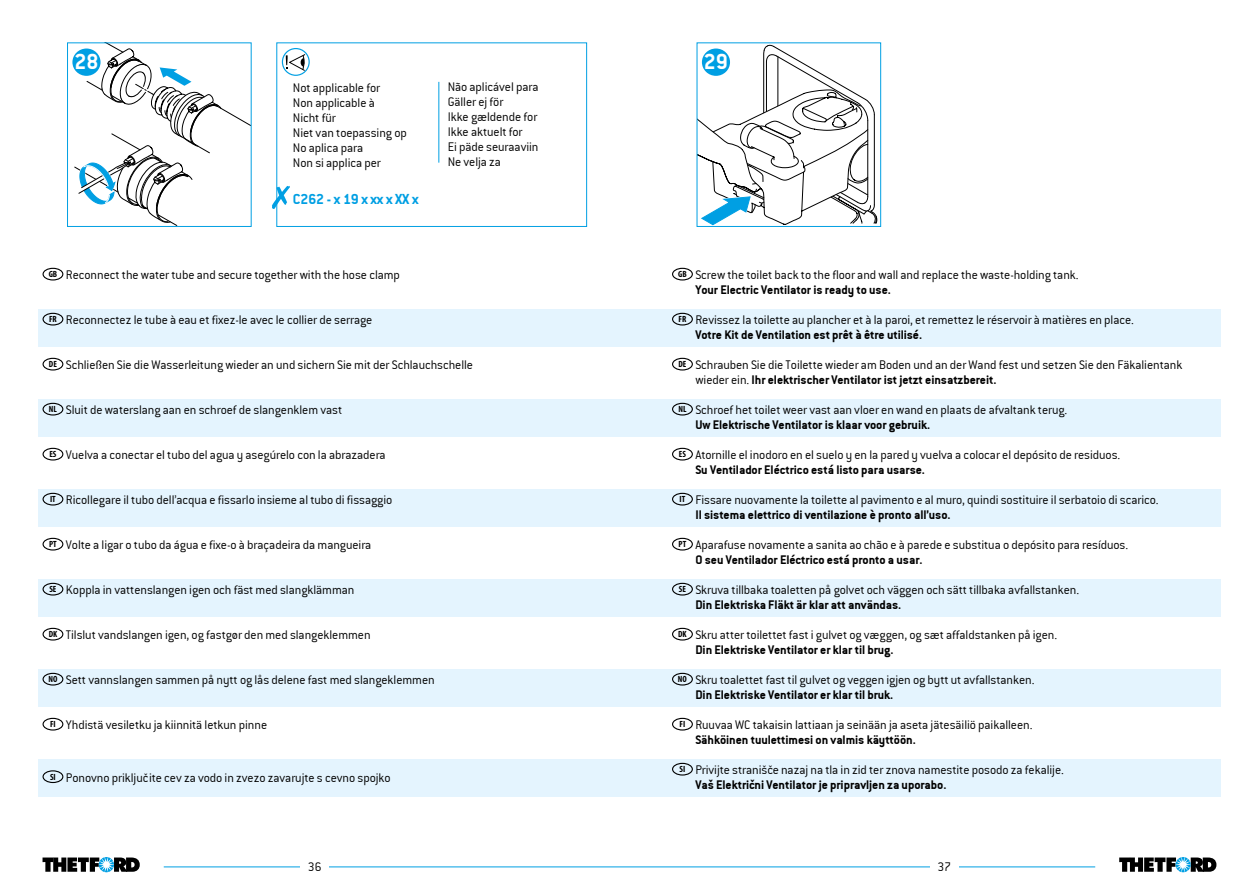
<style>
.page{position:relative;width:1259px;height:893px;background:#fff}
.page>*{position:absolute;margin:0;border:0;box-sizing:border-box;transform-origin:0 0}
.t1{font:700 23.85px "Conduit IT Cbold";color:#fff}
.t2{font:700 15.75px "Conduit IT Cbold";letter-spacing:-.005em;color:#009fe3}
.t3{font:300 13.5px/15px "Conduit IT Clight";letter-spacing:-.005em;color:#000}
.t4{font:700 13.5px "Conduit IT Cbold";letter-spacing:-.005em;color:#000}
.s1{font-family:"Conduit IT Clight";font-weight:300}
</style>
<div class="page">
<svg style="left:1119px;top:857px;width:97px;height:15px"></svg>
<svg style="left:43px;top:857px;width:97px;height:15px"></svg>
<hr style="left:164px;top:866px;width:931px;height:1px;background:#009fe3">
<div style="left:930px;top:855px;width:28px;height:24px;background:#fff"></div>
<div style="left:300px;top:855px;width:29px;height:24px;background:#fff"></div>
<div style="left:38px;top:309px;width:1182px;height:37px;background:#e4f4fe"></div>
<div style="left:38px;top:399px;width:1182px;height:37px;background:#e4f4fe"></div>
<div style="left:38px;top:489px;width:1182px;height:37px;background:#e4f4fe"></div>
<div style="left:38px;top:579px;width:1182px;height:37px;background:#e4f4fe"></div>
<div style="left:38px;top:669px;width:1182px;height:37px;background:#e4f4fe"></div>
<div style="left:38px;top:759px;width:1182px;height:37px;background:#e4f4fe"></div>
<svg style="left:698px;top:45px;width:179px;height:180px"></svg>
<div style="left:696px;top:43px;width:185px;height:184px;border:1px solid #009fe3"></div>
<div style="left:702px;top:49px;width:28px;height:27px;background:#009fe3;border-radius:50%"></div>
<svg style="left:74px;top:45px;width:175px;height:180px"></svg>
<div style="left:67px;top:43px;width:184px;height:184px;border:1px solid #009fe3"></div>
<div style="left:72px;top:49px;width:29px;height:27px;background:#009fe3;border-radius:50%"></div>
<div style="left:672px;top:268px;width:21px;height:13px;border:1px solid #000;border-radius:50%"></div>
<div style="left:672px;top:313px;width:21px;height:13px;border:1px solid #000;border-radius:50%"></div>
<div style="left:672px;top:358px;width:21px;height:13px;border:1px solid #000;border-radius:50%"></div>
<div style="left:672px;top:403px;width:21px;height:13px;border:1px solid #000;border-radius:50%"></div>
<div style="left:672px;top:448px;width:21px;height:13px;border:1px solid #000;border-radius:50%"></div>
<div style="left:672px;top:493px;width:21px;height:13px;border:1px solid #000;border-radius:50%"></div>
<div style="left:672px;top:538px;width:21px;height:13px;border:1px solid #000;border-radius:50%"></div>
<div style="left:672px;top:583px;width:21px;height:13px;border:1px solid #000;border-radius:50%"></div>
<div style="left:672px;top:628px;width:21px;height:13px;border:1px solid #000;border-radius:50%"></div>
<div style="left:672px;top:673px;width:21px;height:13px;border:1px solid #000;border-radius:50%"></div>
<div style="left:672px;top:718px;width:21px;height:13px;border:1px solid #000;border-radius:50%"></div>
<div style="left:672px;top:763px;width:21px;height:13px;border:1px solid #000;border-radius:50%"></div>
<div style="left:43px;top:268px;width:20px;height:13px;border:1px solid #000;border-radius:50%"></div>
<div style="left:43px;top:313px;width:20px;height:13px;border:1px solid #000;border-radius:50%"></div>
<div style="left:43px;top:358px;width:20px;height:13px;border:1px solid #000;border-radius:50%"></div>
<div style="left:43px;top:403px;width:20px;height:13px;border:1px solid #000;border-radius:50%"></div>
<div style="left:43px;top:448px;width:20px;height:13px;border:1px solid #000;border-radius:50%"></div>
<div style="left:43px;top:493px;width:20px;height:13px;border:1px solid #000;border-radius:50%"></div>
<div style="left:43px;top:538px;width:20px;height:13px;border:1px solid #000;border-radius:50%"></div>
<div style="left:43px;top:583px;width:20px;height:13px;border:1px solid #000;border-radius:50%"></div>
<div style="left:43px;top:628px;width:20px;height:13px;border:1px solid #000;border-radius:50%"></div>
<div style="left:43px;top:673px;width:20px;height:13px;border:1px solid #000;border-radius:50%"></div>
<div style="left:43px;top:718px;width:20px;height:13px;border:1px solid #000;border-radius:50%"></div>
<div style="left:43px;top:770px;width:20px;height:13px;border:1px solid #000;border-radius:50%"></div>
<div style="left:276px;top:43px;width:311px;height:184px;border:1px solid #009fe3"></div>
<hr style="left:438px;top:82px;width:1px;height:81px;background:#009fe3">
<div style="left:282px;top:48px;width:28px;height:28px;border:1px solid #009fe3;border-radius:50%"></div>
<svg style="left:286px;top:54px;width:20px;height:17px"></svg>
<svg style="left:272px;top:186px;width:18px;height:23px"></svg>
<h1 class="t1" style="left:74px;top:48px;width:26px">28</h1>
<h1 class="t1" style="left:704px;top:48px;width:26px">29</h1>
<p class="t3" style="left:293px;top:80px;width:115px">Not applicable for<br>Non applicable à<br>Nicht für<br>Niet van toepassing op<br>No aplica para<br>Non si applica per</p>
<p class="t3" style="left:448px;top:80px;width:92px">Não aplicável para<br>Gäller ej för<br>Ikke gældende for<br>Ikke aktuelt for<br>Ei päde seuraaviin<br>Ne velja za</p>
<p class="t2" style="left:293px;top:190px;width:127px">C262 - x 19 x xx x XX x</p>
<p class="t3" style="left:49px;top:267px;width:353px"><sup>GB</sup> Reconnect the water tube and secure together with the hose clamp</p>
<p class="t3" style="left:49px;top:312px;width:325px"><sup>FR</sup> Reconnectez le tube à eau et fixez-le avec le collier de serrage</p>
<p class="t3" style="left:49px;top:357px;width:425px"><sup>DE</sup> Schließen Sie die Wasserleitung wieder an und sichern Sie mit der Schlauchschelle</p>
<p class="t3" style="left:49px;top:402px;width:295px"><sup>NL</sup> Sluit de waterslang aan en schroef de slangenklem vast</p>
<p class="t3" style="left:49px;top:447px;width:338px"><sup>ES</sup> Vuelva a conectar el tubo del agua y asegúrelo con la abrazadera</p>
<p class="t3" style="left:50px;top:492px;width:344px"><sup>IT</sup> Ricollegare il tubo dell’acqua e fissarlo insieme al tubo di fissaggio</p>
<p class="t3" style="left:49px;top:537px;width:324px"><sup>PT</sup> Volte a ligar o tubo da água e fixe-o à braçadeira da mangueira</p>
<p class="t3" style="left:49px;top:582px;width:306px"><sup>SE</sup> Koppla in vattenslangen igen och fäst med slangklämman</p>
<p class="t3" style="left:49px;top:627px;width:323px"><sup>DK</sup> Tilslut vandslangen igen, og fastgør den med slangeklemmen</p>
<p class="t3" style="left:48px;top:672px;width:388px"><sup>NO</sup> Sett vannslangen sammen på nytt og lås delene fast med slangeklemmen</p>
<p class="t3" style="left:50px;top:717px;width:219px"><sup>FI</sup> Yhdistä vesiletku ja kiinnitä letkun pinne</p>
<p class="t3" style="left:50px;top:770px;width:342px"><sup>SI</sup> Ponovno prikljucˇite cev za vodo in zvezo zavarujte s cevno spojko</p>
<p class="t3" style="left:678px;top:267px;width:402px"><sup>GB</sup> Screw the toilet back to the floor and wall and replace the waste-holding tank.</p>
<p class="t4" style="left:695px;top:282px;width:197px">Your Electric Ventilator is ready to use.</p>
<p class="t3" style="left:678px;top:312px;width:457px"><sup>FR</sup> Revissez la toilette au plancher et à la paroi, et remettez le réservoir à matières en place.</p>
<p class="t4" style="left:695px;top:327px;width:228px">Votre Kit de Ventilation est prêt à être utilisé.</p>
<p class="t3" style="left:678px;top:357px;width:505px"><sup>DE</sup> Schrauben Sie die Toilette wieder am Boden und an der Wand fest und setzen Sie den Fäkalientank</p>
<p class="t4" style="left:695px;top:372px;width:302px"><span class="s1">wieder ein.</span> Ihr elektrischer Ventilator ist jetzt einsatzbereit.</p>
<p class="t3" style="left:678px;top:402px;width:390px"><sup>NL</sup> Schroef het toilet weer vast aan vloer en wand en plaats de afvaltank terug.</p>
<p class="t4" style="left:695px;top:417px;width:236px">Uw Elektrische Ventilator is klaar voor gebruik.</p>
<p class="t3" style="left:679px;top:447px;width:443px"><sup>ES</sup> Atornille el inodoro en el suelo y en la pared y vuelva a colocar el depósito de residuos.</p>
<p class="t4" style="left:695px;top:462px;width:231px">Su Ventilador Eléctrico está listo para usarse.</p>
<p class="t3" style="left:679px;top:492px;width:480px"><sup>IT</sup> Fissare nuovamente la toilette al pavimento e al muro, quindi sostituire il serbatoio di scarico.</p>
<p class="t4" style="left:695px;top:507px;width:257px">Il sistema elettrico di ventilazione è pronto all’uso.</p>
<p class="t3" style="left:678px;top:537px;width:451px"><sup>PT</sup> Aparafuse novamente a sanita ao chão e à parede e substitua o depósito para resíduos.</p>
<p class="t4" style="left:695px;top:552px;width:229px">O seu Ventilador Eléctrico está pronto a usar.</p>
<p class="t3" style="left:679px;top:582px;width:402px"><sup>SE</sup> Skruva tillbaka toaletten på golvet och väggen och sätt tillbaka avfallstanken.</p>
<p class="t4" style="left:695px;top:597px;width:207px">Din Elektriska Fläkt är klar att användas.</p>
<p class="t3" style="left:678px;top:627px;width:380px"><sup>DK</sup> Skru atter toilettet fast i gulvet og væggen, og sæt affaldstanken på igen.</p>
<p class="t4" style="left:695px;top:642px;width:200px">Din Elektriske Ventilator er klar til brug.</p>
<p class="t3" style="left:678px;top:672px;width:358px"><sup>NO</sup> Skru toalettet fast til gulvet og veggen igjen og bytt ut avfallstanken.</p>
<p class="t4" style="left:695px;top:687px;width:199px">Din Elektriske Ventilator er klar til bruk.</p>
<p class="t3" style="left:679px;top:717px;width:354px"><sup>FI</sup> Ruuvaa WC takaisin lattiaan ja seinään ja aseta jätesäiliö paikalleen.</p>
<p class="t4" style="left:695px;top:732px;width:222px">Sähköinen tuulettimesi on valmis käyttöön.</p>
<p class="t3" style="left:679px;top:762px;width:386px"><sup>SI</sup> Privijte stranišcˇe nazaj na tla in zid ter znova namestite posodo za fekalije.</p>
<p class="t4" style="left:695px;top:777px;width:253px">Vaš Elektricˇni Ventilator je pripravljen za uporabo.</p>
<p class="t3" style="left:308px;top:859px;width:15px">36</p>
<p class="t3" style="left:937px;top:859px;width:15px">37</p>
</div>
